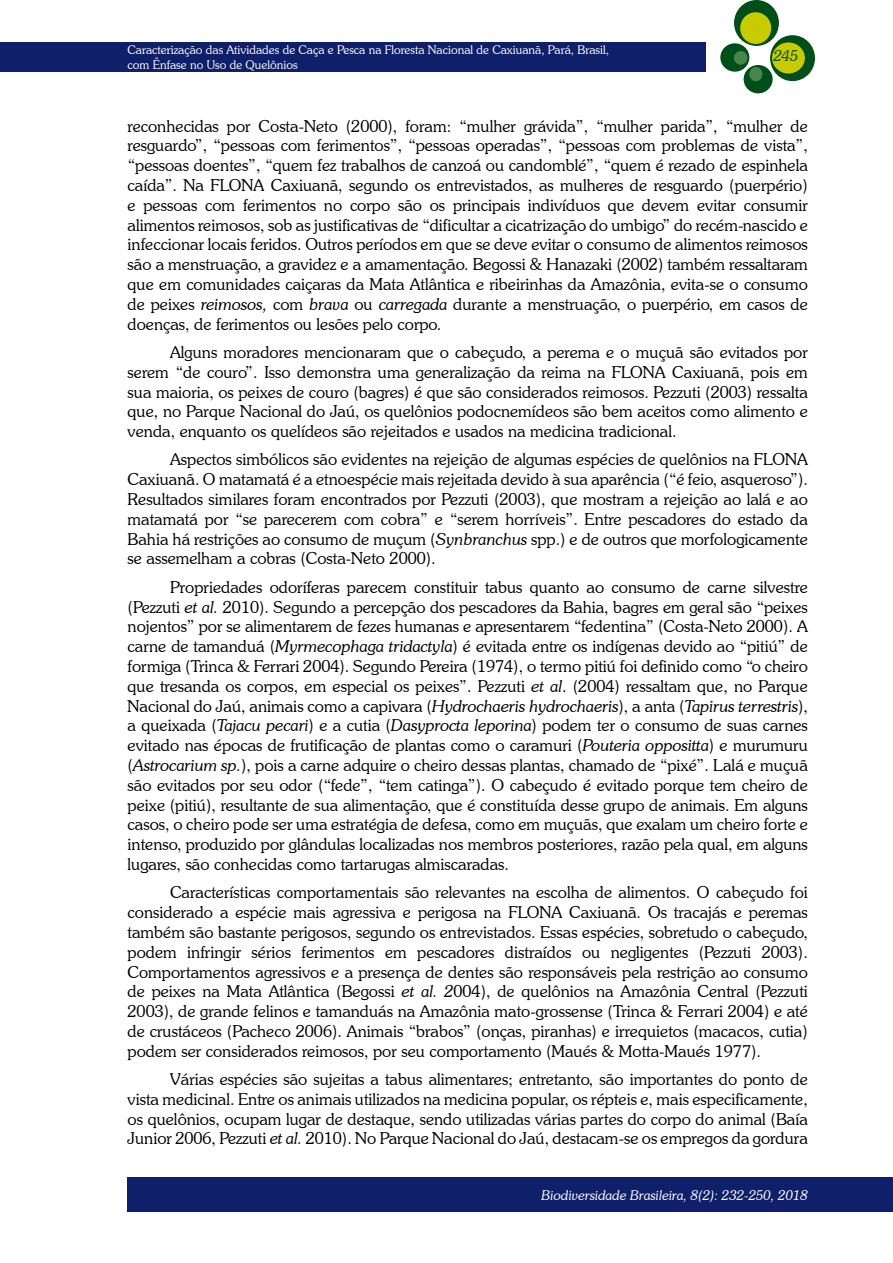
<style>
.page{position:relative;width:893px;height:1263px;background:#fff}
.page>*{position:absolute;margin:0;border:0;box-sizing:border-box;transform-origin:0 0}
.t1{font:300 16.5px/19.8px "Souvenir IT Cby BT";color:#000;text-align:justify}
.t2{font:italic 300 15px "Souvenir IT Cby BT";color:#004e1a}
.t3{font:italic 300 13.5px "Souvenir IT Cby BT";color:#fff}
.t4{font:300 12px/14.4px "Souvenir IT Cby BT";color:#fff}
.s1{font-style:italic}
</style>
<div class="page">
<div style="left:0;top:43px;width:705px;height:29px;background:#101f69"></div>
<div style="left:734px;top:0;width:45px;height:46px;background:#004e1a;border-radius:50%"></div>
<div style="left:770px;top:35px;width:45px;height:46px;background:#004e1a;border-radius:50%"></div>
<div style="left:720px;top:43px;width:29px;height:29px;background:#004e1a;border-radius:50%"></div>
<div style="left:744px;top:65px;width:29px;height:28px;background:#004e1a;border-radius:50%"></div>
<div style="left:740px;top:12px;width:31px;height:32px;background:#c8cb00;border-radius:50%"></div>
<div style="left:772px;top:42px;width:33px;height:31px;background:#c8cb00;border-radius:50%"></div>
<div style="left:734px;top:51px;width:13px;height:14px;background:#47864a;border-radius:50%"></div>
<div style="left:749px;top:67px;width:13px;height:14px;background:#47864a;border-radius:50%"></div>
<div style="left:128px;top:1178px;width:765px;height:34px;background:#101f69"></div>
<p class="t4" style="left:128px;top:43px;width:483px">Caracterização das Atividades de Caça e Pesca na Floresta Nacional de Caxiuanã, Pará, Brasil, com Ênfase no Uso de Quelônios</p>
<p class="t2" style="left:774px;top:46px;width:26px">245</p>
<p class="t1" style="left:128px;top:116px;width:682px">reconhecidas por Costa-Neto (2000), foram: “mulher grávida”, “mulher parida”, “mulher de resguardo”, “pessoas com ferimentos”, “pessoas operadas”, “pessoas com problemas de vista”, “pessoas doentes”, “quem fez trabalhos de canzoá ou candomblé”, “quem é rezado de espinhela caída”. Na FLONA Caxiuanã, segundo os entrevistados, as mulheres de resguardo (puerpério) e pessoas com ferimentos no corpo são os principais indivíduos que devem evitar consumir alimentos reimosos, sob as justificativas de “dificultar a cicatrização do umbigo” do recém-nascido e infeccionar locais feridos. Outros períodos em que se deve evitar o consumo de alimentos reimosos são a menstruação, a gravidez e a amamentação. Begossi &amp; Hanazaki (2002) também ressaltaram que em comunidades caiçaras da Mata Atlântica e ribeirinhas da Amazônia, evita-se o consumo de peixes <span class="s1">reimosos,</span> com <span class="s1">brava</span> ou <span class="s1">carregada</span> durante a menstruação, o puerpério, em casos de doenças, de ferimentos ou lesões pelo corpo.</p>
<p class="t1" style="left:128px;top:342px;width:682px;text-indent:43px">Alguns moradores mencionaram que o cabeçudo, a perema e o muçuã são evitados por serem “de couro”. Isso demonstra uma generalização da reima na FLONA Caxiuanã, pois em sua maioria, os peixes de couro (bagres) é que são considerados reimosos. Pezzuti (2003) ressalta que, no Parque Nacional do Jaú, os quelônios podocnemídeos são bem aceitos como alimento e venda, enquanto os quelídeos são rejeitados e usados na medicina tradicional.</p>
<p class="t1" style="left:128px;top:449px;width:682px;text-indent:43px">Aspectos simbólicos são evidentes na rejeição de algumas espécies de quelônios na FLONA Caxiuanã. O matamatá é a etnoespécie mais rejeitada devido à sua aparência (“é feio, asqueroso”).<br>Resultados similares foram encontrados por Pezzuti (2003), que mostram a rejeição ao lalá e ao matamatá por “se parecerem com cobra” e “serem horríveis”. Entre pescadores do estado da Bahia há restrições ao consumo de muçum (<span class="s1">Synbranchus</span> spp.) e de outros que morfologicamente se assemelham a cobras (Costa-Neto 2000).</p>
<p class="t1" style="left:128px;top:577px;width:682px;text-indent:43px">Propriedades odoríferas parecem constituir tabus quanto ao consumo de carne silvestre (Pezzuti <span class="s1">et al.</span> 2010). Segundo a percepção dos pescadores da Bahia, bagres em geral são “peixes nojentos” por se alimentarem de fezes humanas e apresentarem “fedentina” (Costa-Neto 2000). A carne de tamanduá (<span class="s1">Myrmecophaga tridactyla</span>) é evitada entre os indígenas devido ao “pitiú” de formiga (Trinca &amp; Ferrari 2004). Segundo Pereira (1974), o termo pitiú foi definido como “o cheiro que tresanda os corpos, em especial os peixes”. Pezzuti <span class="s1">et al</span>. (2004) ressaltam que, no Parque Nacional do Jaú, animais como a capivara (<span class="s1">Hydrochaeris hydrochaeris</span>), a anta (<span class="s1">Tapirus terrestris</span>), a queixada (<span class="s1">Tajacu pecari</span>) e a cutia (<span class="s1">Dasyprocta leporina</span>) podem ter o consumo de suas carnes evitado nas épocas de frutificação de plantas como o caramuri (<span class="s1">Pouteria oppositta</span>) e murumuru (<span class="s1">Astrocarium sp.</span>), pois a carne adquire o cheiro dessas plantas, chamado de “pixé”. Lalá e muçuã são evitados por seu odor (“fede”, “tem catinga”). O cabeçudo é evitado porque tem cheiro de peixe (pitiú), resultante de sua alimentação, que é constituída desse grupo de animais. Em alguns casos, o cheiro pode ser uma estratégia de defesa, como em muçuãs, que exalam um cheiro forte e intenso, produzido por glândulas localizadas nos membros posteriores, razão pela qual, em alguns lugares, são conhecidas como tartarugas almiscaradas.</p>
<p class="t1" style="left:128px;top:882px;width:682px;text-indent:43px">Características comportamentais são relevantes na escolha de alimentos. O cabeçudo foi considerado a espécie mais agressiva e perigosa na FLONA Caxiuanã. Os tracajás e peremas também são bastante perigosos, segundo os entrevistados. Essas espécies, sobretudo o cabeçudo, podem infringir sérios ferimentos em pescadores distraídos ou negligentes (Pezzuti 2003).<br>Comportamentos agressivos e a presença de dentes são responsáveis pela restrição ao consumo de peixes na Mata Atlântica (Begossi <span class="s1">et al. 2</span>004), de quelônios na Amazônia Central (Pezzuti 2003), de grande felinos e tamanduás na Amazônia mato-grossense (Trinca &amp; Ferrari 2004) e até de crustáceos (Pacheco 2006). Animais “brabos” (onças, piranhas) e irrequietos (macacos, cutia) podem ser considerados reimosos, por seu comportamento (Maués &amp; Motta-Maués 1977).</p>
<p class="t1" style="left:128px;top:1069px;width:682px;text-indent:43px">Várias espécies são sujeitas a tabus alimentares; entretanto, são importantes do ponto de vista medicinal. Entre os animais utilizados na medicina popular, os répteis e, mais especificamente, os quelônios, ocupam lugar de destaque, sendo utilizadas várias partes do corpo do animal (Baía Junior 2006, Pezzuti <span class="s1">et al.</span> 2010). No Parque Nacional do Jaú, destacam-se os empregos da gordura</p>
<p class="t3" style="left:541px;top:1187px;width:268px">Biodiversidade Brasileira, 8(2): 232-250, 2018</p>
</div>
